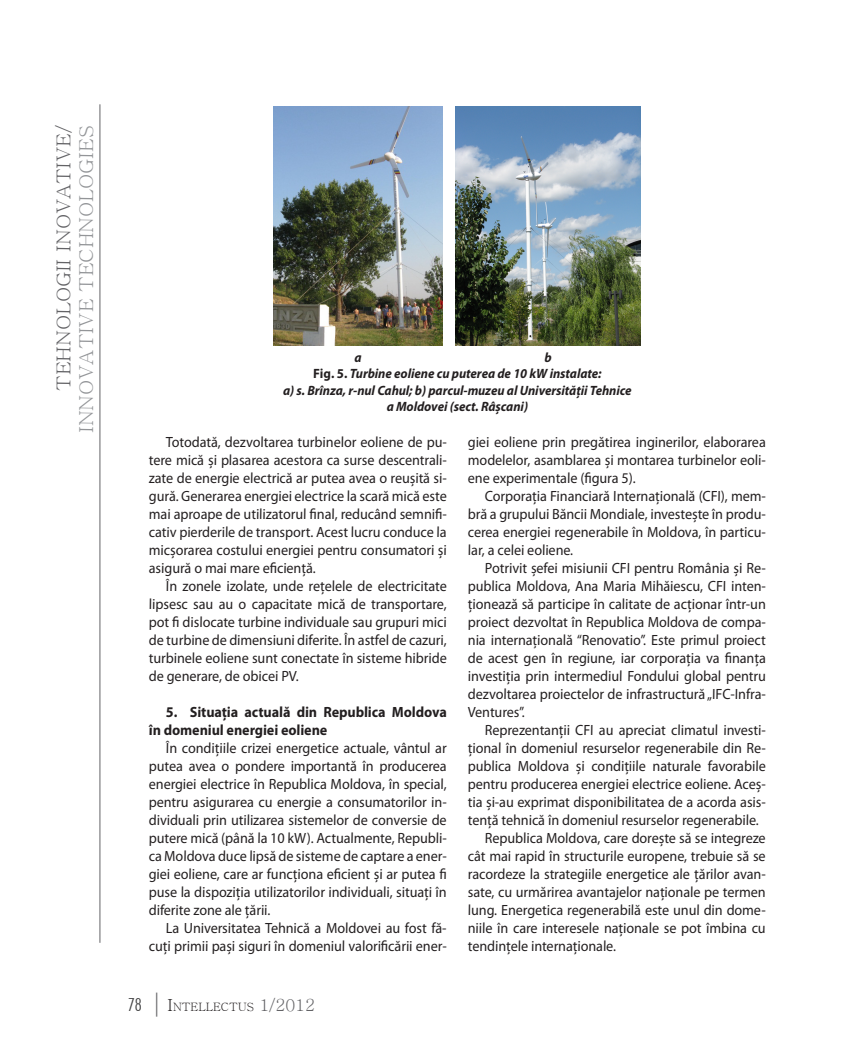
<style>
.page{position:relative;width:851px;height:1063px;background:#fff}
.page>*{position:absolute;margin:0;border:0;box-sizing:border-box;transform-origin:0 0}
.t1{font:19.2px "Batang";color:#939598;scale:1.06 1}
.t2{font:19.2px "Batang";color:#636366;scale:1.06 1}
.t3{font:14.85px/18px "Myriad Pro";color:#231f20;text-align:justify;scale:.94 1}
.t4{font:700 14.85px/18px "Myriad Pro";color:#231f20;scale:.94 1}
.t5{font:italic 700 13.5px "Myriad Pro";color:#231f20;scale:.94 1}
.t6{font:11.55px "Batang";color:#231f20}
.s1{font-style:normal}
.s2{font-family:"Futura AT Light";font-stretch:condensed;font-size:18px;color:#3e3e3f}
.s3{font-family:"Futura AT Light";font-stretch:condensed;font-size:24px;color:#636366}
.s4{font-size:16.5px}
.s5{font-size:16.5px;color:#636366}
</style>
<div class="page">
<hr style="left:99px;top:104px;width:1px;height:839px;background:#636366">
<img style="left:273px;top:107px;width:169px;height:238px">
<img style="left:456px;top:106px;width:184px;height:240px">
<p class="t2" style="left:54px;top:391px;width:252px;rotate:-90deg">tehnologii inovative/</p>
<p class="t1" style="left:76px;top:433px;width:292px;rotate:-90deg">innovative technologies</p>
<p class="t5" style="left:354px;top:349px;width:9px">a</p>
<p class="t5" style="left:544px;top:349px;width:9px">b</p>
<p class="t5" style="left:313px;top:365px;width:308px"><span class="s1">Fig. 5.</span> Turbine eoliene cu puterea de 10 kW instalate:</p>
<p class="t5" style="left:283px;top:381px;width:372px">a) s. Brînza, r-nul Cahul; b) parcul-muzeu al Universităţii Tehnice</p>
<p class="t5" style="left:386px;top:398px;width:152px">a Moldovei (sect. Râşcani)</p>
<p class="t3" style="left:149px;top:433px;width:319px;text-indent:17px">Totodată, dezvoltarea turbinelor eoliene de pu&shy;tere mică şi plasarea acestora ca surse descentrali&shy;zate de energie electrică ar putea avea o reuşită si&shy;gură. Generarea energiei electrice la scară mică este mai aproape de utilizatorul final, reducând semnifi&shy;cativ pierderile de transport. Acest lucru conduce la micşorarea costului energiei pentru consumatori şi asigură o mai mare eficienţă.</p>
<p class="t3" style="left:149px;top:577px;width:319px;text-indent:17px">În zonele izolate, unde reţelele de electricitate lipsesc sau au o capacitate mică de transportare, pot fi dislocate turbine individuale sau grupuri mici de turbine de dimensiuni diferite. În astfel de cazuri, turbinele eoliene sunt conectate în sisteme hibride de generare, de obicei PV.</p>
<p class="t4" style="left:149px;top:702px;width:319px;text-indent:17px">5. Situaţia actuală din Republica Moldova în domeniul energiei eoliene</p>
<p class="t3" style="left:149px;top:739px;width:319px;text-indent:17px">În condiţiile crizei energetice actuale, vântul ar putea avea o pondere importantă în producerea energiei electrice în Republica Moldova, în special, pentru asigurarea cu energie a consumatorilor in&shy;dividuali prin utilizarea sistemelor de conversie de putere mică (până la 10 kW). Actualmente, Republi&shy;ca Moldova duce lipsă de sisteme de captare a ener&shy;giei eoliene, care ar funcţiona eficient şi ar putea fi puse la dispoziţia utilizatorilor individuali, situaţi în diferite zone ale ţării.</p>
<p class="t3" style="left:149px;top:919px;width:318px;text-align:right">La Universitatea Tehnică a Moldovei au fost fă&shy;cuţi primii paşi siguri în domeniul valorificării ener-</p>
<p class="t6" style="left:128px;top:1001px;width:188px"><span class="s2">78</span> <span class="s3">|</span> <span class="s4">I</span>NTELLECTUS <span class="s5">1/2012</span></p>
<p class="t3" style="left:468px;top:433px;width:318px">giei eoliene prin pregătirea inginerilor, elaborarea modelelor, asamblarea şi montarea turbinelor eoli&shy;ene experimentale (figura 5).</p>
<p class="t3" style="left:468px;top:487px;width:318px;text-indent:17px">Corporaţia Financiară Internaţională (CFI), mem&shy;bră a grupului Băncii Mondiale, investeşte în produ&shy;cerea energiei regenerabile în Moldova, în particu&shy;lar, a celei eoliene.</p>
<p class="t3" style="left:468px;top:559px;width:319px;text-indent:17px">Potrivit şefei misiunii CFI pentru România şi Re&shy;publica Moldova, Ana Maria Mihăiescu, CFI inten&shy;ţionează să participe în calitate de acţionar într-un proiect dezvoltat în Republica Moldova de compa&shy;nia internaţională “Renovatio”. Este primul proiect de acest gen în regiune, iar corporaţia va finanţa investiţia prin intermediul Fondului global pentru dezvoltarea proiectelor de infrastructură „IFC-Infra-Ventures”.</p>
<p class="t3" style="left:485px;top:720px;width:300px">Reprezentanţii CFI au apreciat climatul investi-</p>
<p class="t3" style="left:468px;top:738px;width:318px">ţional în domeniul resurselor regenerabile din Re-</p>
<p class="t3" style="left:468px;top:756px;width:318px">publica Moldova şi condiţiile naturale favorabile</p>
<p class="t3" style="left:468px;top:774px;width:318px">pentru producerea energiei electrice eoliene. Aceş-</p>
<p class="t3" style="left:468px;top:792px;width:318px">tia şi-au exprimat disponibilitatea de a acorda asis-</p>
<p class="t3" style="left:468px;top:810px;width:311px">tenţă tehnică în domeniul resurselor regenerabile.</p>
<p class="t3" style="left:485px;top:828px;width:300px">Republica Moldova, care doreşte să se integreze</p>
<p class="t3" style="left:468px;top:846px;width:318px">cât mai rapid în structurile europene, trebuie să se</p>
<p class="t3" style="left:468px;top:864px;width:318px">racordeze la strategiile energetice ale ţărilor avan-</p>
<p class="t3" style="left:468px;top:882px;width:318px">sate, cu urmărirea avantajelor naţionale pe termen</p>
<p class="t3" style="left:468px;top:900px;width:318px">lung. Energetica regenerabilă este unul din dome-</p>
<p class="t3" style="left:468px;top:918px;width:318px">niile în care interesele naţionale se pot îmbina cu</p>
<p class="t3" style="left:468px;top:936px;width:159px">tendinţele internaţionale.</p>
</div>
